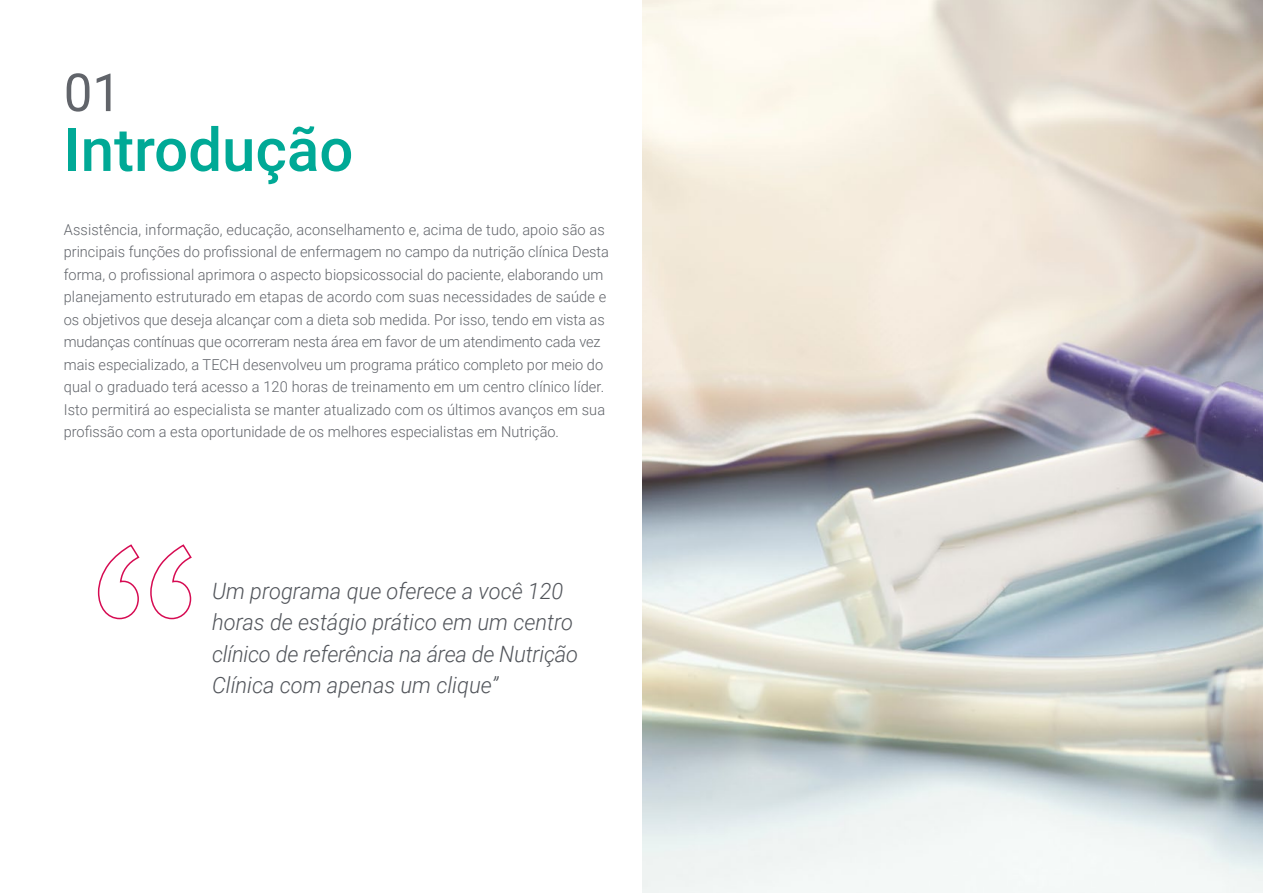
<style>
.page{position:relative;width:1263px;height:893px;background:#fff}
.page>*{position:absolute;margin:0;border:0;box-sizing:border-box;transform-origin:0 0}
.t1{font:500 60px "Roboto";color:#00a996}
.t2{font:52.5px "Roboto";color:#61646a}
.t3{font:italic 300 22.5px/31.5px "Roboto";color:#52555b}
.t4{font:300 15px/22.5px "Roboto";color:#61646a}
</style>
<div class="page">
<svg style="left:97px;top:544px;width:95px;height:76px"></svg>
<img style="left:642px;top:0;width:621px;height:893px">
<h2 class="t2" style="left:64px;top:56px;width:59px">01</h2>
<h1 class="t1" style="left:64px;top:108px;width:291px">Introdução</h1>
<p class="t4" style="left:64px;top:217px;width:547px">Assistência, informação, educação, aconselhamento e, acima de tudo, apoio são as principais funções do profissional de enfermagem no campo da nutrição clínica Desta forma, o profissional aprimora o aspecto biopsicossocial do paciente, elaborando um planejamento estruturado em etapas de acordo com suas necessidades de saúde e os objetivos que deseja alcançar com a dieta sob medida. Por isso, tendo em vista as mudanças contínuas que ocorreram nesta área em favor de um atendimento cada vez mais especializado, a TECH desenvolveu um programa prático completo por meio do qual o graduado terá acesso a 120 horas de treinamento em um centro clínico líder.<br>Isto permitirá ao especialista se manter atualizado com os últimos avanços em sua profissão com a esta oportunidade de os melhores especialistas em Nutrição.</p>
<h3 class="t3" style="left:212px;top:574px;width:367px">Um programa que oferece a você 120 horas de estágio prático em um centro clínico de referência na área de Nutrição Clínica com apenas um clique”</h3>
</div>
